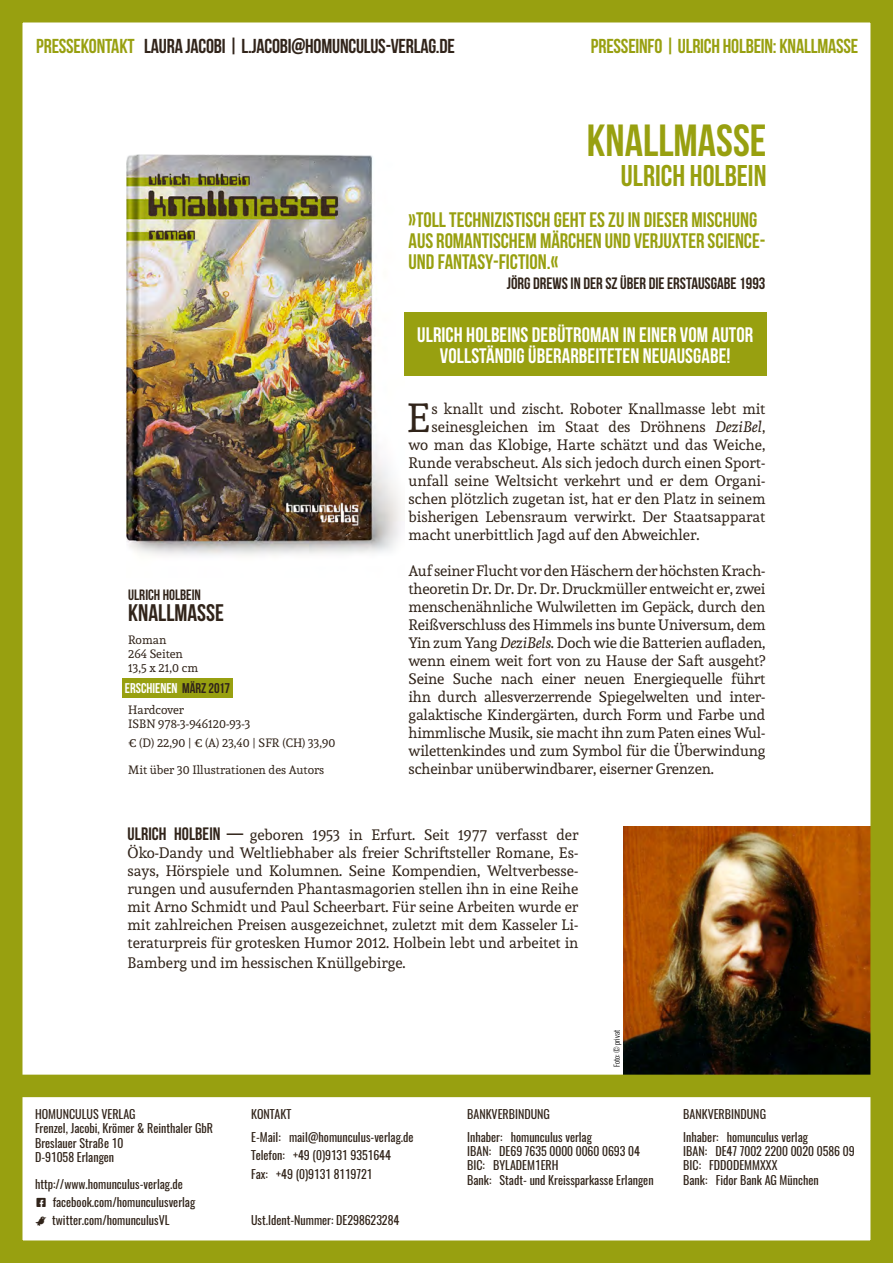
<style>
.page{position:relative;width:893px;height:1263px;background:#fff}
.page>*{position:absolute;margin:0;border:0;box-sizing:border-box;transform-origin:0 0}
.t1{font:700 45px "Bebas Neue";color:#98a010}
.t2{font:40.35px "Andada";color:#31241a}
.t3{font:700 30px "Bebas Neue";color:#98a010}
.t4{font:700 24px "Bebas Neue";color:#31241a}
.t5{font:700 21px/21px "Bebas Neue";color:#98a010}
.t6{font:700 21px/21px "Bebas Neue";letter-spacing:.005em;color:#fff;text-align:center}
.t7{font:700 20.25px "Bebas Neue";letter-spacing:-.01em;color:#31241a}
.t8{font:700 20.25px "Bebas Neue";letter-spacing:-.01em;color:#98a010}
.t9{font:700 16.5px "Bebas Neue";color:#31241a}
.t10{font:15px/18px "Andada";color:#31241a;text-align:justify}
.t11{font:700 15px "Bebas Neue";color:#31241a}
.t12{font:700 14.1px "Bebas Neue";color:#fff}
.t13{font:12px/14.4px "Oswald";color:#31241a}
.t14{font:12px/14.4px "Andada";color:#31241a}
.t15{font:300 7.5px "Oswald";color:#000}
.s1{color:#98a010}
.s2{color:#31241a}
.s3{font-style:italic}
.s4{font-family:"Bebas Neue";font-weight:700;font-size:18px}
.s5{font-family:"Bebas Neue";font-weight:700;font-size:16.5px}
.s6{font-family:"Modern Pictograms";font-size:15px}
</style>
<div class="page">
<img style="left:126px;top:154px;width:275px;height:402px">
<img style="left:623px;top:827px;width:247px;height:248px">
<div style="left:122px;top:678px;width:111px;height:19px;background:#98a010"></div>
<div style="left:404px;top:313px;width:362px;height:63px;background:#98a010"></div>
<div style="left:0;top:0;width:893px;height:1263px;border:22px solid #98a010"></div>
<div style="left:0;top:1075px;width:893px;height:22px;background:#98a010"></div>
<h3 class="t7" style="left:36px;top:35px;width:420px"><span class="s1">PRESSEKONTAKT</span> LAURA JACOBI | L.JACOBI@HOMUNCULUS-VERLAG.DE</h3>
<h3 class="t8" style="left:591px;top:35px;width:269px">PRESSEINFO | ULRICH HOLBEIN: KNALLMASSE</h3>
<h1 class="t1" style="left:587px;top:116px;width:181px">KNALLMASSE</h1>
<h3 class="t3" style="left:621px;top:159px;width:147px">ULRICH HOLBEIN</h3>
<h3 class="t5" style="left:409px;top:209px;width:358px">»TOLL TECHNIZISTISCH GEHT ES ZU IN DIESER MISCHUNG<br>AUS ROMANTISCHEM MÄRCHEN UND VERJUXTER SCIENCE-<br>UND FANTASY-FICTION.«</h3>
<p class="t9" style="left:507px;top:274px;width:260px">JÖRG DREWS IN DER SZ ÜBER DIE ERSTAUSGABE 1993</p>
<p class="t11" style="left:128px;top:586px;width:74px">ULRICH HOLBEIN</p>
<h3 class="t4" style="left:128px;top:599px;width:97px">KNALLMASSE</h3>
<p class="t14" style="left:128px;top:632px;width:71px">Roman<br>264 Seiten<br>13,5 x 21,0 cm</p>
<p class="t14" style="left:128px;top:702px;width:124px">Hardcover<br>ISBN 978-3-946120-93-3</p>
<p class="t14" style="left:128px;top:735px;width:209px">€ (D) 22,90 | € (A) 23,40 | SFR (CH) 33,90</p>
<p class="t14" style="left:128px;top:762px;width:198px">Mit über 30 Illustrationen des Autors</p>
<p class="t12" style="left:125px;top:680px;width:107px">ERSCHIENEN <span class="s2">MÄRZ 2017</span></p>
<h3 class="t6" style="left:417px;top:324px;width:337px">ULRICH HOLBEINS DEBÜTROMAN IN EINER VOM AUTOR<br>VOLLSTÄNDIG ÜBERARBEITETEN NEUAUSGABE!</h3>
<h2 class="t2" style="left:407px;top:392px;width:25px">E</h2>
<p class="t10" style="left:432px;top:400px;width:335px">s knallt und zischt. Roboter Knallmasse lebt mit</p>
<p class="t10" style="left:432px;top:418px;width:335px">seinesgleichen im Staat des Dröhnens <span class="s3">DeziBel</span>,</p>
<p class="t10" style="left:409px;top:436px;width:358px">wo man das Klobige, Harte schätzt und das Weiche,</p>
<p class="t10" style="left:409px;top:454px;width:358px">Runde verabscheut. Als sich jedoch durch einen Sport-</p>
<p class="t10" style="left:409px;top:472px;width:358px">unfall seine Weltsicht verkehrt und er dem Organi-</p>
<p class="t10" style="left:409px;top:490px;width:358px">schen plötzlich zugetan ist, hat er den Platz in seinem</p>
<p class="t10" style="left:409px;top:508px;width:358px">bisherigen Lebensraum verwirkt. Der Staatsapparat</p>
<p class="t10" style="left:409px;top:526px;width:292px">macht unerbittlich Jagd auf den Abweichler.</p>
<p class="t10" style="left:409px;top:562px;width:358px">Auf seiner Flucht vor den Häschern der höchsten Krach&shy;theoretin Dr. Dr. Dr. Dr. Druckmüller entweicht er, zwei menschenähnliche Wulwiletten im Gepäck, durch den Reißverschluss des Himmels ins bunte Universum, dem Yin zum Yang <span class="s3">DeziBels</span>. Doch wie die Batterien aufladen, wenn einem weit fort von zu Hause der Saft ausgeht?<br>Seine Suche nach einer neuen Energiequelle führt ihn durch allesverzerrende Spiegelwelten und inter&shy;galaktische Kindergärten, durch Form und Farbe und himmlische Musik, sie macht ihn zum Paten eines Wul&shy;wilettenkindes und zum Symbol für die Überwindung scheinbar unüberwindbarer, eiserner Grenzen.</p>
<p class="t10" style="left:128px;top:825px;width:452px"><span class="s4">ULRICH HOLBEIN</span> <span class="s5">—</span> geboren 1953 in Erfurt. Seit 1977 verfasst der Öko-Dandy und Weltliebhaber als freier Schriftsteller Romane, Es&shy;says, Hörspiele und Kolumnen. Seine Kompendien, Weltverbesse&shy;rungen und ausufernden Phantasmagorien stellen ihn in eine Reihe mit Arno Schmidt und Paul Scheerbart. Für seine Arbeiten wurde er mit zahlreichen Preisen ausgezeichnet, zuletzt mit dem Kasseler Li&shy;teraturpreis für grotesken Humor 2012. Holbein lebt und arbeitet in</p>
<p class="t10" style="left:128px;top:953px;width:280px">Bamberg und im hessischen Knüllgebirge.</p>
<p class="t15" style="left:612px;top:1067px;width:38px;rotate:-90deg">Foto: © privat</p>
<p class="t13" style="left:35px;top:1107px;width:178px">homunculus verlag<br>Frenzel, Jacobi, Krömer &amp; Reinthaler GbR<br>Breslauer Straße 10<br>D-91058 Erlangen</p>
<p class="t13" style="left:35px;top:1175px;width:162px;line-height:18px">http://www.homunculus-verlag.de<br><span class="s6">G</span> facebook.com/homunculusverlag <span class="s6">t</span> twitter.com/homunculusVL</p>
<p class="t13" style="left:251px;top:1102px;width:164px;line-height:23px">kontakt<br>E-Mail: mail@homunculus-verlag.de</p>
<p class="t13" style="left:251px;top:1146px;width:141px;line-height:18.6px">Telefon: +49 (0)9131 9351644<br>Fax: +49 (0)9131 8119721</p>
<p class="t13" style="left:251px;top:1213px;width:150px">Ust.Ident-Nummer: DE298623284</p>
<p class="t13" style="left:467px;top:1102px;width:126px;line-height:23px">bankverbindung<br>Inhaber: homunculus verlag</p>
<p class="t13" style="left:467px;top:1144px;width:188px">IBAN : DE69 7635 0000 0060 0693 04<br>BIC: BYLADEM 1ERH<br>Bank: Stadt- und Kreissparkasse Erlangen</p>
<p class="t13" style="left:683px;top:1102px;width:126px;line-height:23px">bankverbindung<br>Inhaber: homunculus verlag</p>
<p class="t13" style="left:683px;top:1144px;width:173px">IBAN : DE47 7002 2200 0020 0586 09<br>BIC: FDDODEMMXXX<br>Bank: Fidor Bank AG München</p>
</div>
